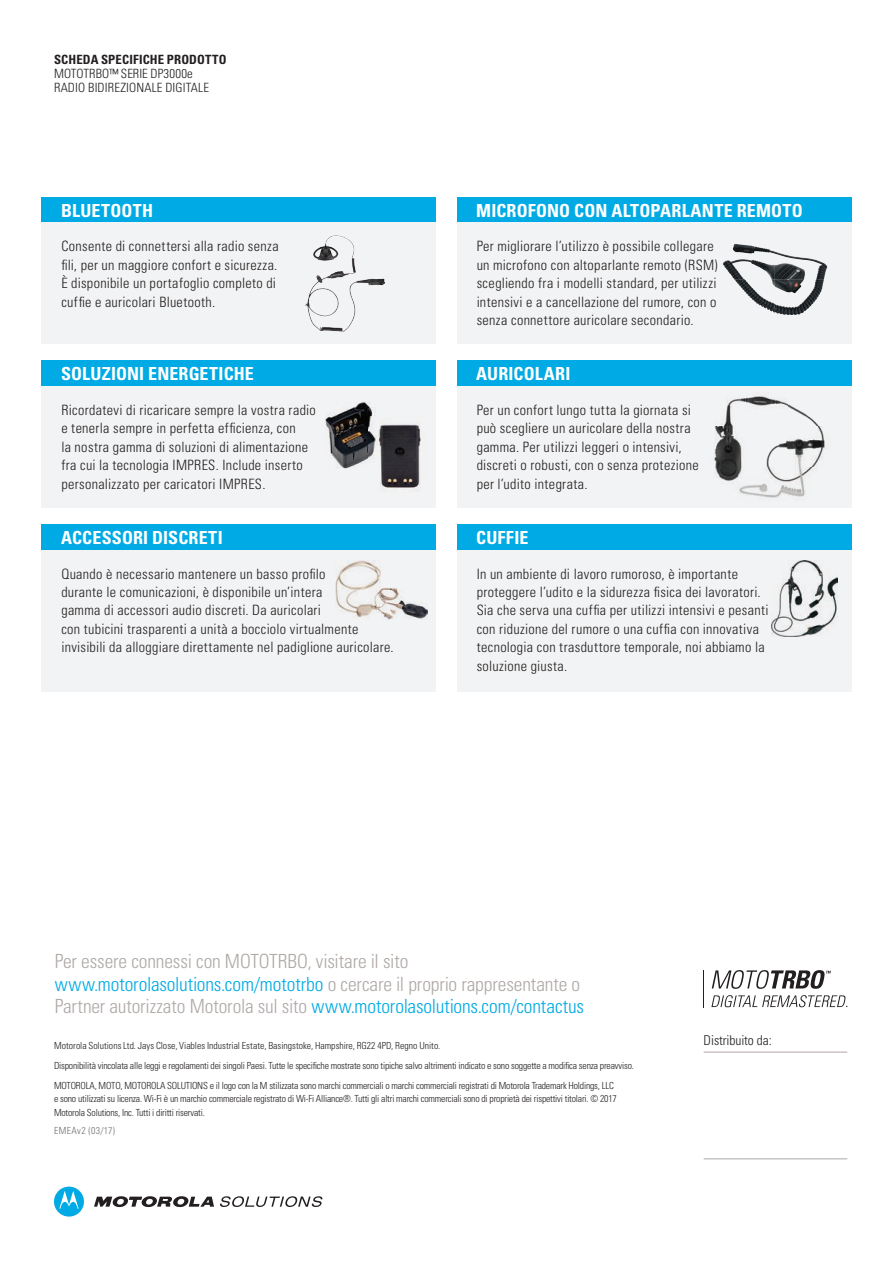
<style>
.page{position:relative;width:893px;height:1263px;background:#fff}
.page>*{position:absolute;margin:0;border:0;box-sizing:border-box;transform-origin:0 0}
.t1{font:300 condensed 19.5px/22.5px "Univers";letter-spacing:-.005em;color:#afa9a6}
.t2{font:700 condensed 18px "Univers";letter-spacing:.01em;color:#fff}
.t3{font:300 condensed 14.25px/18.3px "Univers";letter-spacing:.025em;color:#231f20}
.t4{font:300 condensed 13.5px "Univers";letter-spacing:-.005em;color:#231f20}
.t5{font:300 condensed 12.75px/14.2px "Univers";letter-spacing:.01em;color:#231f20}
.t6{font:700 condensed 12.75px "Univers";letter-spacing:.01em;color:#231f20}
.t7{font:300 condensed 9.75px/20px "Univers";letter-spacing:-.02em;color:#231f20}
.t8{font:300 condensed 9.75px "Univers";letter-spacing:.045em;color:#6e6e70}
.s1{color:#00aae4}
</style>
<div class="page">
<div style="left:42px;top:197px;width:394px;height:26px;background:#00aae4"></div>
<div style="left:42px;top:223px;width:394px;height:121px;background:#f2f3f4"></div>
<div style="left:457px;top:197px;width:394px;height:26px;background:#00aae4"></div>
<div style="left:457px;top:223px;width:394px;height:121px;background:#f2f3f4"></div>
<div style="left:42px;top:360px;width:394px;height:26px;background:#00aae4"></div>
<div style="left:42px;top:386px;width:394px;height:121px;background:#f2f3f4"></div>
<div style="left:457px;top:360px;width:394px;height:26px;background:#00aae4"></div>
<div style="left:457px;top:386px;width:394px;height:121px;background:#f2f3f4"></div>
<div style="left:42px;top:524px;width:394px;height:26px;background:#00aae4"></div>
<div style="left:42px;top:550px;width:394px;height:141px;background:#f2f3f4"></div>
<div style="left:457px;top:524px;width:394px;height:26px;background:#00aae4"></div>
<div style="left:457px;top:550px;width:394px;height:141px;background:#f2f3f4"></div>
<img style="left:704px;top:396px;width:127px;height:112px">
<img style="left:771px;top:561px;width:66px;height:75px">
<img style="left:733px;top:244px;width:42px;height:10px">
<img style="left:775px;top:251px;width:52px;height:28px">
<img style="left:734px;top:279px;width:41px;height:33px">
<img style="left:775px;top:279px;width:41px;height:28px">
<img style="left:325px;top:402px;width:48px;height:66px">
<img style="left:378px;top:422px;width:43px;height:69px">
<img style="left:369px;top:417px;width:7px;height:51px">
<img style="left:336px;top:561px;width:92px;height:58px">
<img style="left:308px;top:236px;width:47px;height:62px">
<svg style="left:94px;top:1196px;width:120px;height:12px"></svg>
<svg style="left:54px;top:1186px;width:30px;height:30px"></svg>
<svg style="left:220px;top:1196px;width:102px;height:11px"></svg>
<svg style="left:711px;top:995px;width:136px;height:12px"></svg>
<hr style="left:704px;top:970px;width:1px;height:37px;background:#231f20">
<svg style="left:712px;top:970px;width:119px;height:19px"></svg>
<hr style="left:704px;top:1052px;width:143px;height:1px;background:#afa9a6">
<hr style="left:704px;top:1158px;width:143px;height:1px;background:#afa9a6">
<p class="t6" style="left:54px;top:52px;width:174px">SCHEDA SPECIFICHE PRODOTTO</p>
<p class="t5" style="left:54px;top:66px;width:156px">MOTOTRBO™ SERIE DP3000e<br>RADIO BIDIREZIONALE DIGITALE</p>
<p class="t2" style="left:61px;top:199px;width:93px">BLUETOOTH</p>
<p class="t3" style="left:61px;top:237px;width:219px">Consente di connettersi alla radio senza fili, per un maggiore confort e sicurezza.<br>È disponibile un portafoglio completo di cuffie e auricolari Bluetooth.</p>
<p class="t2" style="left:61px;top:363px;width:194px">SOLUZIONI ENERGETICHE</p>
<p class="t3" style="left:61px;top:401px;width:256px">Ricordatevi di ricaricare sempre la vostra radio e tenerla sempre in perfetta efficienza, con<br>la nostra gamma di soluzioni di alimentazione fra cui la tecnologia IMPRES. Include inserto personalizzato per caricatori IMPRES.</p>
<p class="t2" style="left:61px;top:526px;width:163px">ACCESSORI DISCRETI</p>
<p class="t3" style="left:61px;top:564px;width:334px">Quando è necessario mantenere un basso profilo<br>durante le comunicazioni, è disponibile un’intera<br>gamma di accessori audio discreti. Da auricolari<br>con tubicini trasparenti a unità a bocciolo virtualmente invisibili da alloggiare direttamente nel padiglione auricolare.</p>
<p class="t2" style="left:476px;top:199px;width:328px">MICROFONO CON ALTOPARLANTE REMOTO</p>
<p class="t3" style="left:477px;top:237px;width:242px">Per migliorare l’utilizzo è possibile collegare un microfono con altoparlante remoto (RSM) scegliendo fra i modelli standard, per utilizzi intensivi e a cancellazione del rumore, con o senza connettore auricolare secondario.</p>
<p class="t2" style="left:476px;top:363px;width:96px">AURICOLARI</p>
<p class="t3" style="left:477px;top:401px;width:223px">Per un confort lungo tutta la giornata si può scegliere un auricolare della nostra gamma. Per utilizzi leggeri o intensivi, discreti o robusti, con o senza protezione per l’udito integrata.</p>
<p class="t2" style="left:476px;top:526px;width:54px">CUFFIE</p>
<p class="t3" style="left:477px;top:564px;width:293px">In un ambiente di lavoro rumoroso, è importante proteggere l’udito e la sidurezza fisica dei lavoratori.<br>Sia che serva una cuffia per utilizzi intensivi e pesanti con riduzione del rumore o una cuffia con innovativa tecnologia con trasduttore temporale, noi abbiamo la soluzione giusta.</p>
<h1 class="t1" style="left:55px;top:950px;width:531px">Per essere connessi con MOTOTRBO, visitare il sito <span class="s1">www.motorolasolutions.com/mototrbo</span> o cercare il proprio rappresentante o<br>Partner autorizzato Motorola sul sito <span class="s1">www.motorolasolutions.com/contactus</span></h1>
<p class="t7" style="left:54px;top:1035px;width:581px">Motorola Solutions Ltd. Jays Close, Viables Industrial Estate, Basingstoke, Hampshire, RG22 4PD, Regno Unito.<br>Disponibilità vincolata alle leggi e regolamenti dei singoli Paesi. Tutte le specifiche mostrate sono tipiche salvo altrimenti indicato e sono soggette a modifica senza preavviso.<br>MOTOROLA, MOTO, MOTOROLA SOLUTIONS e il logo con la M stilizzata sono marchi commerciali o marchi commerciali registrati di Motorola Trademark Holdings, LLC</p>
<p class="t7" style="left:54px;top:1092px;width:564px;line-height:13.5px">e sono utilizzati su licenza. Wi-Fi è un marchio commerciale registrato di Wi-Fi Alliance®. Tutti gli altri marchi commerciali sono di proprietà dei rispettivi titolari. © 2017<br>Motorola Solutions, Inc. Tutti i diritti riservati.</p>
<p class="t8" style="left:54px;top:1124px;width:62px">EMEAv2 (03/17)</p>
<p class="t4" style="left:704px;top:1032px;width:70px">Distribuito da:</p>
</div>
